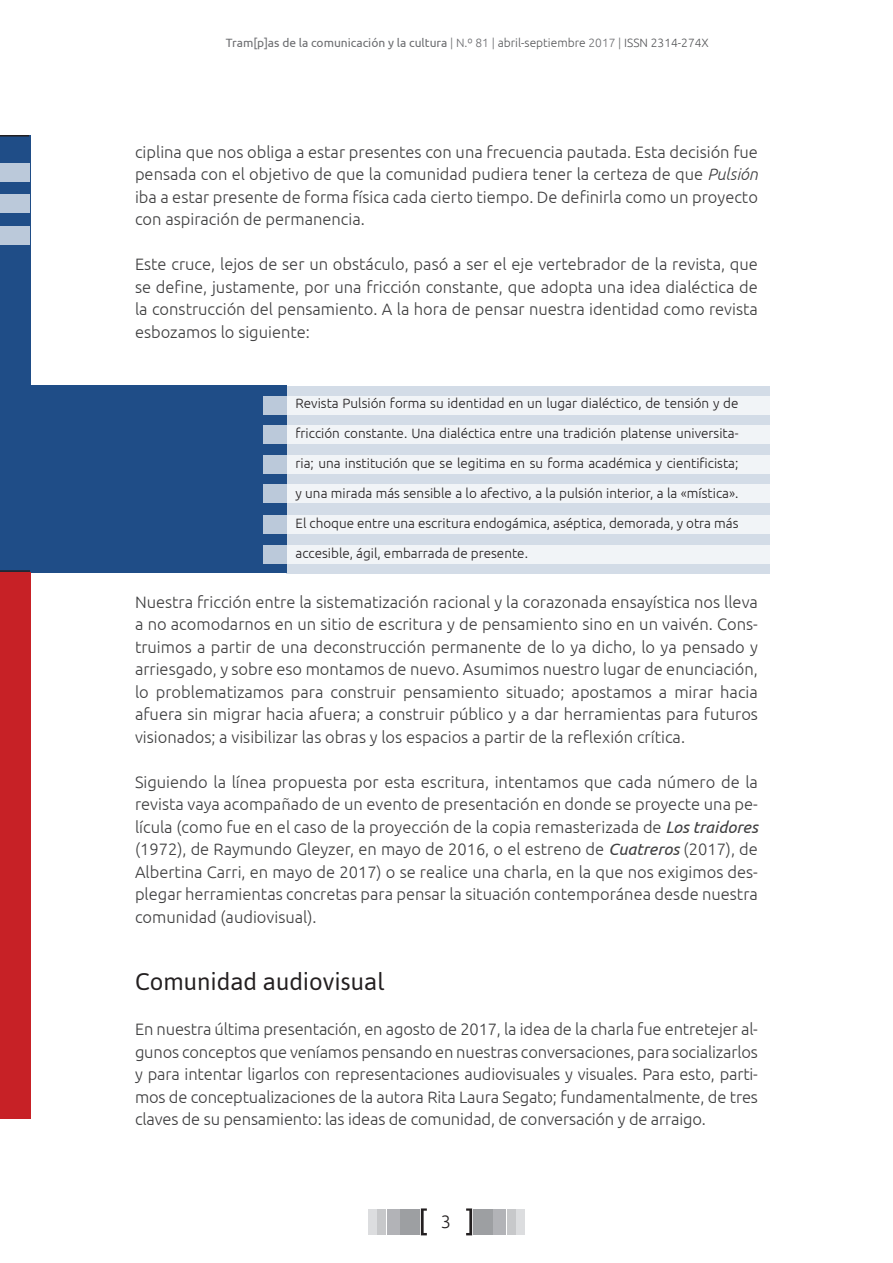
<style>
.page{position:relative;width:893px;height:1263px;background:#fff}
.page>*{position:absolute;margin:0;border:0;box-sizing:border-box;transform-origin:0 0}
.titulo1{font:24px "Asap";color:#231f20}
.t1{font:300 18px "Ubuntu";color:#231f20}
.txt_principal{font:300 16.5px/22.5px "Ubuntu";color:#3e3e3f;text-align:justify}
.cita_a_bando{font:300 13.5px "Ubuntu";color:#231f20}
.t2{font:12px "Ubuntu";color:#6c6d70}
.s1{font-weight:300}
.s2{font-weight:300;color:#57585a}
.s3{font-style:italic}
.s4{font-weight:400;font-style:italic}
</style>
<div class="page">
<div style="left:369px;top:1209px;width:8px;height:25px;background:#dcdddf"></div>
<div style="left:516px;top:1209px;width:8px;height:25px;background:#dcdddf"></div>
<div style="left:378px;top:1209px;width:8px;height:25px;background:#c7c8ca"></div>
<div style="left:507px;top:1209px;width:8px;height:25px;background:#c7c8ca"></div>
<div style="left:387px;top:1209px;width:13px;height:25px;background:#b2b3b7"></div>
<div style="left:493px;top:1209px;width:13px;height:25px;background:#b2b3b7"></div>
<div style="left:400px;top:1209px;width:20px;height:25px;background:#9d9fa2"></div>
<div style="left:473px;top:1209px;width:20px;height:25px;background:#9d9fa2"></div>
<svg style="left:421px;top:1208px;width:6px;height:27px"></svg>
<svg style="left:466px;top:1208px;width:6px;height:27px"></svg>
<div style="left:0;top:386px;width:286px;height:187px;background:#1f4d87"></div>
<div style="left:286px;top:386px;width:483px;height:187px;background:#d3dce7"></div>
<div style="left:263px;top:515px;width:506px;height:19px;background:#f1f4f7"></div>
<div style="left:263px;top:425px;width:506px;height:19px;background:#f1f4f7"></div>
<div style="left:263px;top:545px;width:506px;height:19px;background:#f1f4f7"></div>
<div style="left:263px;top:455px;width:506px;height:19px;background:#f1f4f7"></div>
<div style="left:263px;top:484px;width:506px;height:19px;background:#f1f4f7"></div>
<div style="left:263px;top:396px;width:506px;height:18px;background:#f1f4f7"></div>
<div style="left:0;top:135px;width:30px;height:438px;background:#1f4d87"></div>
<hr style="left:0;top:135px;width:29px;height:2px;background:#231f20">
<hr style="left:0;top:570px;width:30px;height:2px;background:#231f20">
<div style="left:0;top:163px;width:30px;height:19px;background:#bbc9da"></div>
<div style="left:0;top:194px;width:30px;height:19px;background:#bbc9da"></div>
<div style="left:0;top:226px;width:30px;height:19px;background:#bbc9da"></div>
<div style="left:0;top:572px;width:30px;height:546px;background:#c72126"></div>
<p class="t2" style="left:226px;top:36px;width:485px">Tram[p]as de la comunicación y la cultura <span class="s1">| N.º 81 |</span> <span class="s2">abril-septiembre</span> <span class="s1">2017 |</span> <span class="s2">ISSN 2314-274X</span></p>
<p class="txt_principal" style="left:135px;top:140px;width:624px">ciplina que nos obliga a estar presentes con una frecuencia pautada. Esta decisión fue pensada con el objetivo de que la comunidad pudiera tener la certeza de que <span class="s3">Pulsión </span>iba a estar presente de forma física cada cierto tiempo. De definirla como un proyecto con aspiración de permanencia.</p>
<p class="txt_principal" style="left:135px;top:252px;width:624px">Este cruce, lejos de ser un obstáculo, pasó a ser el eje vertebrador de la revista, que se define, justamente, por una fricción constante, que adopta una idea dialéctica de la construcción del pensamiento. A la hora de pensar nuestra identidad como revista esbozamos lo siguiente:</p>
<p class="cita_a_bando" style="left:296px;top:395px;width:444px">Revista Pulsión forma su identidad en un lugar dialéctico, de tensión y de</p>
<p class="cita_a_bando" style="left:296px;top:425px;width:444px">fricción constante. Una dialéctica entre una tradición platense universita-</p>
<p class="cita_a_bando" style="left:296px;top:455px;width:444px">ria; una institución que se legitima en su forma académica y cientificista;</p>
<p class="cita_a_bando" style="left:296px;top:485px;width:444px">y una mirada más sensible a lo afectivo, a la pulsión interior, a la «mística».</p>
<p class="cita_a_bando" style="left:296px;top:515px;width:444px">El choque entre una escritura endogámica, aséptica, demorada, y otra más</p>
<p class="cita_a_bando" style="left:296px;top:545px;width:234px">accesible, ágil, embarrada de presente.</p>
<p class="txt_principal" style="left:135px;top:590px;width:624px">Nuestra fricción entre la sistematización racional y la corazonada ensayística nos lleva a no acomodarnos en un sitio de escritura y de pensamiento sino en un vaivén. Cons&shy;truimos a partir de una deconstrucción permanente de lo ya dicho, lo ya pensado y arriesgado, y sobre eso montamos de nuevo. Asumimos nuestro lugar de enunciación, lo problematizamos para construir pensamiento situado; apostamos a mirar hacia afuera sin migrar hacia afuera; a construir público y a dar herramientas para futuros visionados; a visibilizar las obras y los espacios a partir de la reflexión crítica.</p>
<p class="txt_principal" style="left:135px;top:770px;width:624px">Siguiendo la línea propuesta por esta escritura, intentamos que cada número de la revista vaya acompañado de un evento de presentación en donde se proyecte una pe&shy;lícula (como fue en el caso de la proyección de la copia remasterizada de <span class="s4">Los traidores </span>(1972), de Raymundo Gleyzer, en mayo de 2016, o el estreno de <span class="s4">Cuatreros</span> (2017), de Albertina Carri, en mayo de 2017) o se realice una charla, en la que nos exigimos des&shy;plegar herramientas concretas para pensar la situación contemporánea desde nuestra comunidad (audiovisual).</p>
<p class="titulo1" style="left:135px;top:966px;width:251px">Comunidad audiovisual</p>
<p class="txt_principal" style="left:135px;top:1017px;width:624px">En nuestra última presentación, en agosto de 2017, la idea de la charla fue entretejer al&shy;gunos conceptos que veníamos pensando en nuestras conversaciones, para socializarlos y para intentar ligarlos con representaciones audiovisuales y visuales. Para esto, parti&shy;mos de conceptualizaciones de la autora Rita Laura Segato; fundamentalmente, de tres claves de su pensamiento: las ideas de comunidad, de conversación y de arraigo.</p>
<p class="t1" style="left:441px;top:1211px;width:12px">3</p>
</div>
